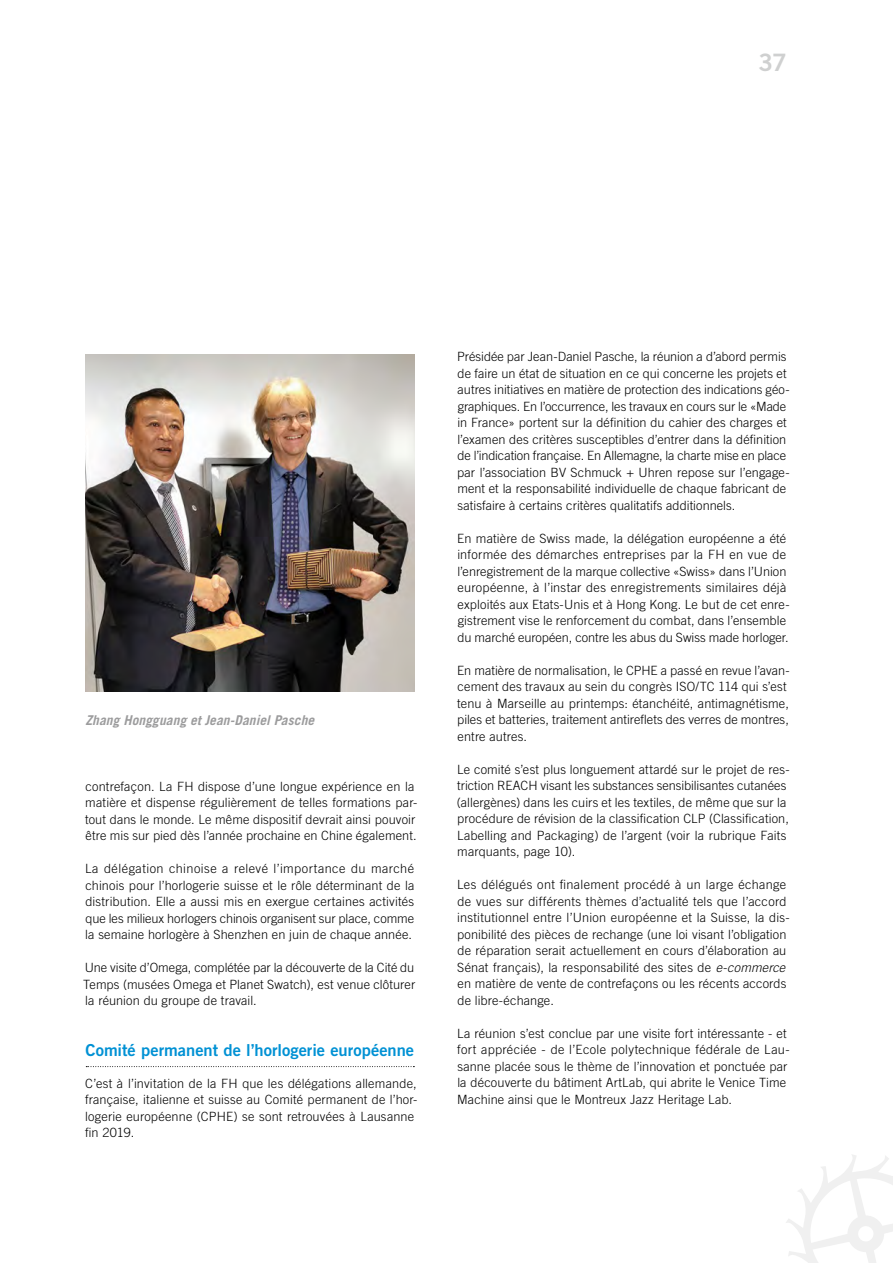
<style>
.page{position:relative;width:893px;height:1263px;background:#fff}
.page>*{position:absolute;margin:0;border:0;box-sizing:border-box;transform-origin:0 0}
.t1{font:24px "Trade Gothic LT Std Bd 2";color:#cfd0d0}
.t2{font:16.5px "Trade Gothic LT Std Bd 2";color:#0091d4}
.t3{font:italic 700 13.5px "Trade Gothic LT Std";letter-spacing:.01em;color:#9c9c9d}
.t4{font:300 12.75px/16.5px "Trade Gothic LT Std";letter-spacing:.01em;color:#000}
.s1{font-style:italic}
</style>
<div class="page">
<svg style="left:786px;top:1155px;width:107px;height:108px"></svg>
<svg style="left:86px;top:1066px;width:328px;height:1px"></svg>
<img style="left:85px;top:354px;width:330px;height:337px">
<h1 class="t1" style="left:758px;top:48px;width:30px">37</h1>
<p class="t3" style="left:86px;top:711px;width:230px">Zhang Hongguang et Jean-Daniel Pasche</p>
<p class="t4" style="left:85px;top:777px;width:334px">contrefaçon. La FH dispose d’une longue expérience en la matière et dispense régulièrement de telles formations par&shy;tout dans le monde. Le même dispositif devrait ainsi pouvoir être mis sur pied dès l’année prochaine en Chine également.</p>
<p class="t4" style="left:85px;top:860px;width:331px;text-align:justify">La délégation chinoise a relevé l’importance du marché chinois pour l’horlogerie suisse et le rôle déterminant de la distribution. Elle a aussi mis en exergue certaines activités que les milieux horlogers chinois organisent sur place, comme la semaine horlogère à Shenzhen en juin de chaque année.</p>
<p class="t4" style="left:83px;top:959px;width:334px;text-align:justify">Une visite d’Omega, complétée par la découverte de la Cité du Temps (musées Omega et Planet Swatch), est venue clôturer la réunion du groupe de travail.</p>
<p class="t2" style="left:85px;top:1040px;width:330px">Comité permanent de l’horlogerie européenne</p>
<p class="t4" style="left:85px;top:1074px;width:334px">C’est à l’invitation de la FH que les délégations allemande, française, italienne et suisse au Comité permanent de l’hor&shy;logerie européenne (CPHE) se sont retrouvées à Lausanne fin 2019.</p>
<p class="t4" style="left:457px;top:348px;width:334px">Présidée par Jean-Daniel Pasche, la réunion a d’abord permis de faire un état de situation en ce qui concerne les projets et autres initiatives en matière de protection des indications géo&shy;graphiques. En l’occurrence, les travaux en cours sur le «Made in France» portent sur la définition du cahier des charges et l’examen des critères susceptibles d’entrer dans la définition de l’indication française. En Allemagne, la charte mise en place par l’association BV Schmuck + Uhren repose sur l’engage&shy;ment et la responsabilité individuelle de chaque fabricant de satisfaire à certains critères qualitatifs additionnels.</p>
<p class="t4" style="left:457px;top:530px;width:334px">En matière de Swiss made, la délégation européenne a été informée des démarches entreprises par la FH en vue de l’enregistrement de la marque collective «Swiss» dans l’Union européenne, à l’instar des enregistrements similaires déjà exploités aux Etats-Unis et à Hong Kong. Le but de cet enre&shy;gistrement vise le renforcement du combat, dans l’ensemble du marché européen, contre les abus du Swiss made horloger.</p>
<p class="t4" style="left:457px;top:662px;width:334px">En matière de normalisation, le CPHE a passé en revue l’avan&shy;cement des travaux au sein du congrès ISO/TC 114 qui s’est tenu à Marseille au printemps: étanchéité, antimagnétisme, piles et batteries, traitement antireflets des verres de montres, entre autres.</p>
<p class="t4" style="left:457px;top:761px;width:334px">Le comité s’est plus longuement attardé sur le projet de res&shy;triction REACH visant les substances sensibilisantes cutanées (allergènes) dans les cuirs et les textiles, de même que sur la procédure de révision de la classification CLP (Classification, Labelling and Packaging) de l’argent (voir la rubrique Faits marquants, page 10).</p>
<p class="t4" style="left:457px;top:876px;width:334px">Les délégués ont finalement procédé à un large échange de vues sur différents thèmes d’actualité tels que l’accord institutionnel entre l’Union européenne et la Suisse, la dis&shy;ponibilité des pièces de rechange (une loi visant l’obligation de réparation serait actuellement en cours d’élaboration au Sénat français), la responsabilité des sites de <span class="s1">e-commerce </span>en matière de vente de contrefaçons ou les récents accords de libre-échange.</p>
<p class="t4" style="left:457px;top:1025px;width:334px">La réunion s’est conclue par une visite fort intéressante - et fort appréciée - de l’Ecole polytechnique fédérale de Lau&shy;sanne placée sous le thème de l’innovation et ponctuée par la découverte du bâtiment ArtLab, qui abrite le Venice Time Machine ainsi que le Montreux Jazz Heritage Lab.</p>
</div>
